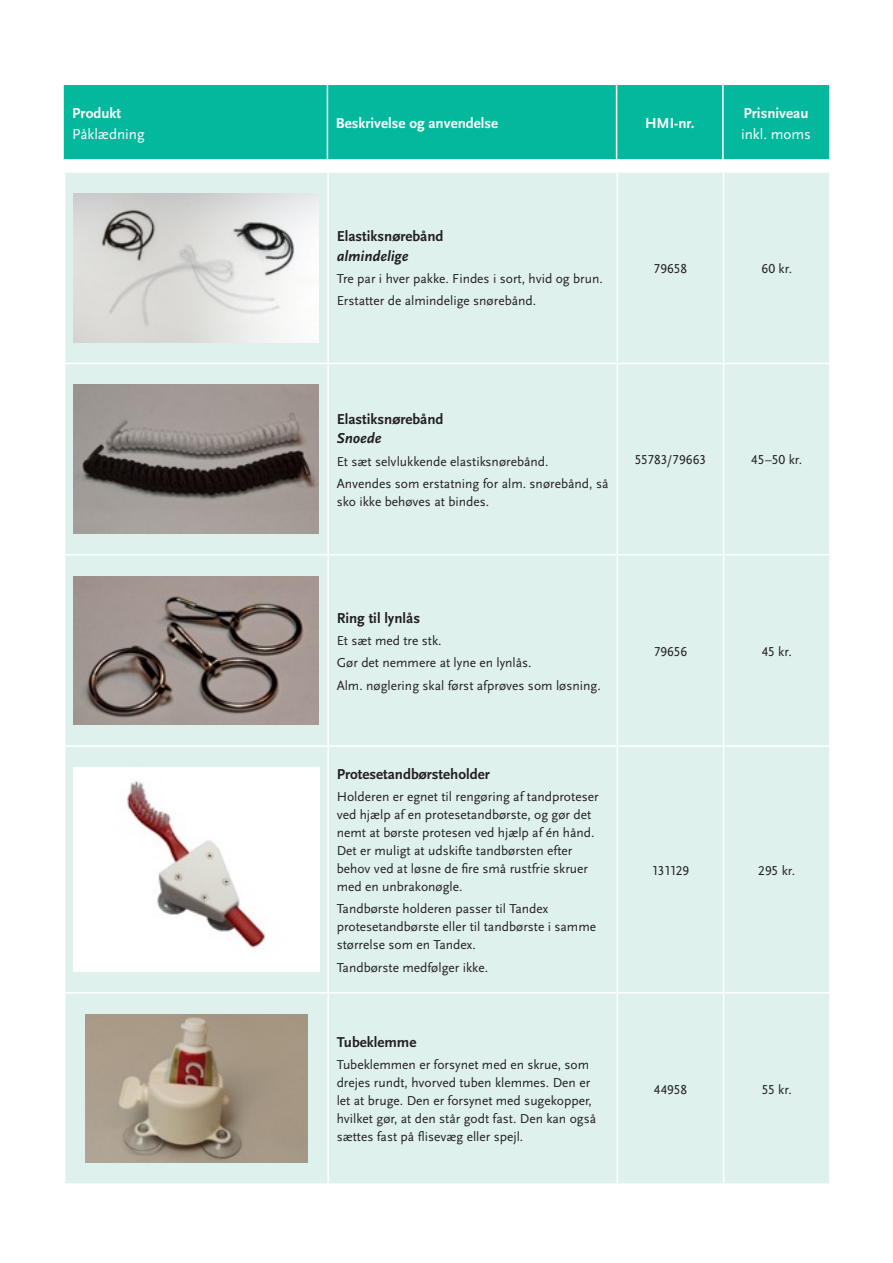
<style>
.page{position:relative;width:893px;height:1263px;background:#fff}
.page>*{position:absolute;margin:0;border:0;box-sizing:border-box;transform-origin:0 0}
.Mellemrubrik___H3{font:700 15px "Scala Sans OT";color:#231f20}
.t1{font:700 15px/21px "Scala Sans OT";color:#fff}
.Undertitel{font:italic 700 15px "Scala Sans OT";color:#231f20}
.t2{font:15px "Scala Sans OT";color:#fff}
.Brødtekst___P{font:13.5px/18px "Scala Sans OT";color:#231f20}
.s1{font-weight:400}
</style>
<div class="page">
<div style="left:64px;top:85px;width:765px;height:74px;background:#03b89d"></div>
<hr style="left:327px;top:85px;width:1px;height:74px;background:#fff">
<hr style="left:616px;top:85px;width:1px;height:74px;background:#fff">
<hr style="left:722px;top:85px;width:2px;height:74px;background:#fff">
<div style="left:65px;top:173px;width:764px;height:1010px;background:#dff1ec"></div>
<hr style="left:64px;top:554px;width:264px;height:1px;background:#fff">
<hr style="left:328px;top:554px;width:289px;height:1px;background:#fff">
<hr style="left:327px;top:555px;width:2px;height:190px;background:#fff">
<hr style="left:617px;top:554px;width:107px;height:1px;background:#fff">
<hr style="left:617px;top:555px;width:1px;height:190px;background:#fff">
<hr style="left:724px;top:554px;width:107px;height:1px;background:#fff">
<hr style="left:723px;top:555px;width:1px;height:190px;background:#fff">
<hr style="left:64px;top:745px;width:264px;height:2px;background:#fff">
<hr style="left:328px;top:745px;width:289px;height:2px;background:#fff">
<hr style="left:327px;top:747px;width:2px;height:245px;background:#fff">
<hr style="left:617px;top:745px;width:107px;height:2px;background:#fff">
<hr style="left:617px;top:747px;width:1px;height:245px;background:#fff">
<hr style="left:724px;top:745px;width:107px;height:2px;background:#fff">
<hr style="left:723px;top:747px;width:1px;height:245px;background:#fff">
<hr style="left:64px;top:992px;width:264px;height:1px;background:#fff">
<hr style="left:328px;top:992px;width:289px;height:1px;background:#fff">
<hr style="left:327px;top:993px;width:2px;height:190px;background:#fff">
<hr style="left:617px;top:992px;width:107px;height:1px;background:#fff">
<hr style="left:617px;top:993px;width:1px;height:190px;background:#fff">
<hr style="left:724px;top:992px;width:107px;height:1px;background:#fff">
<hr style="left:723px;top:993px;width:1px;height:190px;background:#fff">
<hr style="left:327px;top:173px;width:2px;height:190px;background:#fff">
<hr style="left:617px;top:173px;width:1px;height:190px;background:#fff">
<hr style="left:723px;top:173px;width:1px;height:190px;background:#fff">
<hr style="left:64px;top:363px;width:264px;height:1px;background:#fff">
<hr style="left:328px;top:363px;width:289px;height:1px;background:#fff">
<hr style="left:327px;top:364px;width:2px;height:190px;background:#fff">
<hr style="left:617px;top:363px;width:107px;height:1px;background:#fff">
<hr style="left:617px;top:364px;width:1px;height:190px;background:#fff">
<hr style="left:724px;top:363px;width:107px;height:1px;background:#fff">
<hr style="left:723px;top:364px;width:1px;height:190px;background:#fff">
<img style="left:74px;top:193px;width:245px;height:149px">
<img style="left:74px;top:385px;width:245px;height:148px">
<img style="left:74px;top:576px;width:245px;height:149px">
<div style="left:73px;top:767px;width:247px;height:204px;background:#fff"></div>
<img style="left:127px;top:781px;width:139px;height:167px">
<img style="left:85px;top:1014px;width:223px;height:149px">
<p class="t1" style="left:72px;top:102px;width:50px">Produkt</p>
<p class="t2" style="left:72px;top:126px;width:74px">Påklædning</p>
<p class="t1" style="left:336px;top:113px;width:164px">Beskrivelse og anvendelse</p>
<p class="t1" style="left:645px;top:113px;width:51px">HMI-nr.</p>
<p class="t1" style="left:741px;top:102px;width:71px">Prisniveau <span class="s1">inkl. moms</span></p>
<p class="Mellemrubrik___H3" style="left:337px;top:228px;width:108px">Elastiksnørebånd</p>
<p class="Undertitel" style="left:337px;top:248px;width:73px">almindelige</p>
<p class="Brødtekst___P" style="left:337px;top:270px;width:268px">Tre par i hver pakke. Findes i sort, hvid og brun.</p>
<p class="Brødtekst___P" style="left:337px;top:292px;width:201px">Erstatter de almindelige snørebånd.</p>
<p class="Brødtekst___P" style="left:654px;top:260px;width:35px">79658</p>
<p class="Brødtekst___P" style="left:761px;top:260px;width:32px">60 kr.</p>
<p class="Mellemrubrik___H3" style="left:337px;top:410px;width:108px">Elastiksnørebånd</p>
<p class="Undertitel" style="left:337px;top:430px;width:46px">Snoede</p>
<p class="Brødtekst___P" style="left:337px;top:452px;width:213px">Et sæt selvlukkende elastiksnørebånd.</p>
<p class="Brødtekst___P" style="left:337px;top:475px;width:273px">Anvendes som erstatning for alm. snørebånd, så sko ikke behøves at bindes.</p>
<p class="Brødtekst___P" style="left:635px;top:451px;width:73px">55783/79663</p>
<p class="Brødtekst___P" style="left:751px;top:451px;width:53px">45–50 kr.</p>
<p class="Mellemrubrik___H3" style="left:337px;top:609px;width:85px">Ring til lynlås</p>
<p class="Brødtekst___P" style="left:337px;top:632px;width:106px">Et sæt med tre stk.</p>
<p class="Brødtekst___P" style="left:337px;top:654px;width:196px">Gør det nemmere at lyne en lynlås.</p>
<p class="Brødtekst___P" style="left:337px;top:676px;width:266px">Alm. nøglering skal først afprøves som løsning.</p>
<p class="Mellemrubrik___H3" style="left:337px;top:765px;width:155px">Protesetandbørsteholder</p>
<p class="Brødtekst___P" style="left:337px;top:788px;width:263px">Holderen er egnet til rengøring af tandproteser ved hjælp af en protesetandbørste, og gør det nemt at børste protesen ved hjælp af én hånd.<br>Det er muligt at udskifte tandbørsten efter behov ved at løsne de fire små rustfrie skruer med en unbrakonøgle.</p>
<p class="Brødtekst___P" style="left:337px;top:900px;width:261px">Tandbørste holderen passer til Tandex protesetandbørste eller til tandbørste i samme størrelse som en Tandex.</p>
<p class="Brødtekst___P" style="left:337px;top:958px;width:153px">Tandbørste medfølger ikke.</p>
<p class="Mellemrubrik___H3" style="left:337px;top:1034px;width:81px">Tubeklemme</p>
<p class="Brødtekst___P" style="left:337px;top:1056px;width:261px">Tubeklemmen er forsynet med en skrue, som drejes rundt, hvorved tuben klemmes. Den er let at bruge. Den er forsynet med sugekopper, hvilket gør, at den står godt fast. Den kan også sættes fast på flisevæg eller spejl.</p>
<p class="Brødtekst___P" style="left:654px;top:642px;width:35px">79656</p>
<p class="Brødtekst___P" style="left:762px;top:642px;width:32px">45 kr.</p>
<p class="Brødtekst___P" style="left:652px;top:861px;width:39px">131129</p>
<p class="Brødtekst___P" style="left:758px;top:861px;width:39px">295 kr.</p>
<p class="Brødtekst___P" style="left:654px;top:1080px;width:35px">44958</p>
<p class="Brødtekst___P" style="left:762px;top:1080px;width:32px">55 kr.</p>
</div>
